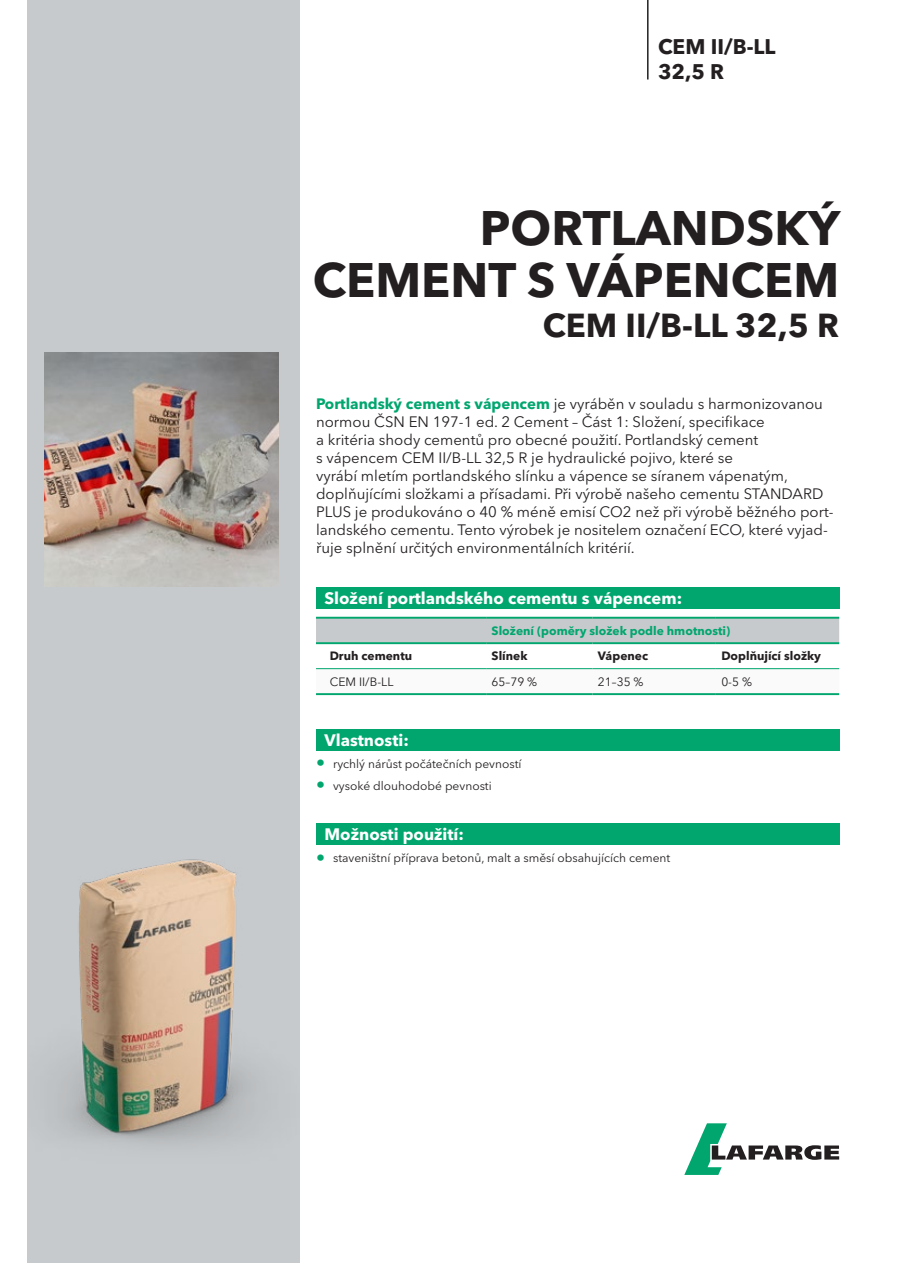
<style>
.page{position:relative;width:906px;height:1263px;background:#fff}
.page>*{position:absolute;margin:0;border:0;box-sizing:border-box;transform-origin:0 0}
.t1{font:700 48px "Avenir Lafarge";color:#231f20}
.t2{font:700 33px "Avenir Lafarge";color:#231f20}
.t3{font:700 21px/25.2px "Avenir Lafarge";color:#231f20}
.t4{font:700 16.5px "Avenir Lafarge";color:#fff}
.t5{font:15px/18px "Avenir Lafarge";color:#231f20}
.t6{font:12px "Avenir Lafarge";color:#231f20}
.t7{font:700 12px "Avenir Lafarge";color:#231f20}
.t8{font:700 12px "Avenir Lafarge";color:#00a66e}
.s1{font-weight:700;color:#00a66e}
.s2{font-size:18px;color:#00a66e}
</style>
<div class="page">
<div style="left:28px;top:0;width:272px;height:1263px;background:#c7cacc"></div>
<img style="left:58px;top:859px;width:198px;height:272px">
<div style="left:316px;top:619px;width:523px;height:23px;background:#c7cacc"></div>
<svg style="left:316px;top:669px;width:523px;height:1px"></svg>
<hr style="left:316px;top:617px;width:170px;height:2px;background:#00a66e">
<hr style="left:486px;top:617px;width:106px;height:2px;background:#00a66e">
<hr style="left:592px;top:617px;width:124px;height:2px;background:#00a66e">
<hr style="left:716px;top:617px;width:123px;height:2px;background:#00a66e">
<hr style="left:316px;top:642px;width:170px;height:2px;background:#00a66e">
<hr style="left:486px;top:642px;width:106px;height:2px;background:#00a66e">
<hr style="left:592px;top:642px;width:124px;height:2px;background:#00a66e">
<hr style="left:716px;top:642px;width:123px;height:2px;background:#00a66e">
<hr style="left:316px;top:668px;width:170px;height:1px;background:#00a66e">
<hr style="left:316px;top:693px;width:170px;height:2px;background:#00a66e">
<hr style="left:486px;top:668px;width:106px;height:1px;background:#00a66e">
<hr style="left:592px;top:668px;width:124px;height:1px;background:#00a66e">
<hr style="left:716px;top:668px;width:123px;height:1px;background:#00a66e">
<hr style="left:486px;top:693px;width:106px;height:2px;background:#00a66e">
<hr style="left:592px;top:693px;width:124px;height:2px;background:#00a66e">
<hr style="left:716px;top:693px;width:123px;height:2px;background:#00a66e">
<div style="left:316px;top:587px;width:523px;height:21px;background:#00a66e"></div>
<div style="left:316px;top:729px;width:523px;height:21px;background:#00a66e"></div>
<div style="left:316px;top:823px;width:523px;height:22px;background:#00a66e"></div>
<img style="left:45px;top:353px;width:234px;height:234px">
<svg style="left:684px;top:1123px;width:155px;height:52px"></svg>
<hr style="left:647px;top:0;width:1px;height:80px;background:#231f20">
<p class="t3" style="left:658px;top:32px;width:119px">CEM II/B-LL<br>32,5 R</p>
<p class="t1" style="left:480px;top:189px;width:362px">PORTLANDSKÝ</p>
<p class="t1" style="left:313px;top:242px;width:528px">CEMENT S VÁPENCEM</p>
<p class="t2" style="left:543px;top:299px;width:298px">CEM II/B-LL 32,5 R</p>
<p class="t5" style="left:316px;top:393px;width:508px"><span class="s1">Portlandský cement s vápencem</span> je vyráběn v souladu s harmonizovanou</p>
<p class="t5" style="left:316px;top:411px;width:450px">normou ČSN EN 197-1 ed. 2 Cement – Část 1: Složení, specifikace</p>
<p class="t5" style="left:316px;top:429px;width:444px">a kritéria shody cementů pro obecné použití. Portlandský cement</p>
<p class="t5" style="left:316px;top:447px;width:419px">s vápencem CEM II/B-LL 32,5 R je hydraulické pojivo, které se</p>
<p class="t5" style="left:316px;top:465px;width:473px">vyrábí mletím portlandského slínku a vápence se síranem vápenatým,</p>
<p class="t5" style="left:316px;top:483px;width:519px">doplňujícími složkami a přísadami. Při výrobě našeho cementu STANDARD PLUS je produkováno o 40 % méně emisí CO2 než při výrobě běžného port&shy;landského cementu. Tento výrobek je nositelem označení ECO, které vyjad&shy;řuje splnění určitých environmentálních kritérií.</p>
<p class="t4" style="left:324px;top:585px;width:359px">Složení portlandského cementu s vápencem:</p>
<p class="t8" style="left:491px;top:621px;width:240px">Složení (poměry složek podle hmotnosti)</p>
<p class="t7" style="left:330px;top:647px;width:84px">Druh cementu</p>
<p class="t7" style="left:491px;top:647px;width:37px">Slínek</p>
<p class="t7" style="left:598px;top:647px;width:52px">Vápenec</p>
<p class="t7" style="left:721px;top:647px;width:101px">Doplňující složky</p>
<p class="t6" style="left:330px;top:672px;width:65px">CEM II/B-LL</p>
<p class="t6" style="left:491px;top:672px;width:47px">65–79 %</p>
<p class="t6" style="left:598px;top:672px;width:47px">21–35 %</p>
<p class="t6" style="left:721px;top:672px;width:32px">0-5 %</p>
<p class="t4" style="left:324px;top:727px;width:86px">Vlastnosti:</p>
<p class="t6" style="left:316px;top:754px;width:207px"><span class="s2">•</span> rychlý nárůst počátečních pevností</p>
<p class="t6" style="left:316px;top:776px;width:177px"><span class="s2">•</span> vysoké dlouhodobé pevnosti</p>
<p class="t4" style="left:324px;top:821px;width:141px">Možnosti použití:</p>
<p class="t6" style="left:316px;top:849px;width:356px"><span class="s2">•</span> staveništní příprava betonů, malt a směsí obsahujících cement</p>
</div>
